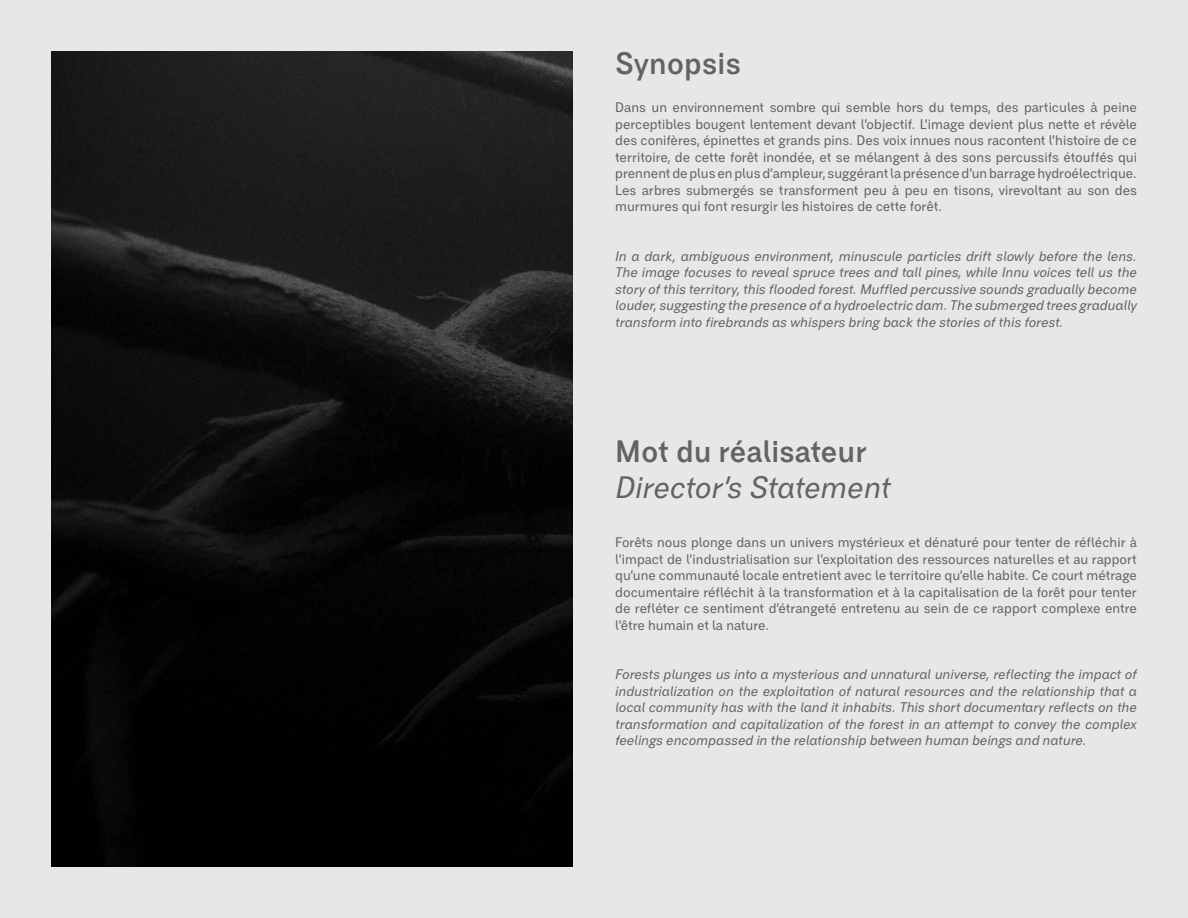
<style>
.page{position:relative;width:1188px;height:918px;background:#e6e7e9}
.page>*{position:absolute;margin:0;border:0;box-sizing:border-box;transform-origin:0 0}
.texte_anglais{font:italic 30px "Videographe RB";letter-spacing:-.01em;color:#636366}
.texte_anglais-2{font:700 30px "Videographe LM";letter-spacing:-.01em;color:#636366}
.titre_partie{font:700 30px "Videographe LM";color:#636366}
.texte_anglais-3{font:italic 13.5px/16.5px "Videographe RB";color:#636366;text-align:justify}
.texte_francais{font:13.5px/16.5px "Videographe RB";letter-spacing:-.005em;color:#636366;text-align:justify}
.texte_anglais-4{font:13.5px/16.5px "Videographe RB";color:#636366;text-align:justify}
</style>
<div class="page">
<img style="left:51px;top:51px;width:522px;height:815px">
<p class="titre_partie" style="left:615px;top:45px;width:128px">Synopsis</p>
<p class="texte_francais" style="left:615px;top:99px;width:523px">Dans un environnement sombre qui semble hors du temps, des particules à peine perceptibles bougent lentement devant l’objectif. L’image devient plus nette et révèle des conifères, épinettes et grands pins. Des voix innues nous racontent l’histoire de ce territoire, de cette forêt inondée, et se mélangent à des sons percussifs étouffés qui prennent de plus en plus d’ampleur, suggérant la présence d’un barrage hydroélectrique.<br>Les arbres submergés se transforment peu à peu en tisons, virevoltant au son des murmures qui font resurgir les histoires de cette forêt.</p>
<p class="texte_anglais-3" style="left:615px;top:248px;width:523px">In a dark, ambiguous environment, minuscule particles drift slowly before the lens.<br>The image focuses to reveal spruce trees and tall pines, while Innu voices tell us the story of this territory, this flooded forest. Muffled percussive sounds gradually become louder, suggesting the presence of a hydroelectric dam. The submerged trees gradually transform into firebrands as whispers bring back the stories of this forest.</p>
<p class="texte_anglais-2" style="left:615px;top:432px;width:253px">Mot du réalisateur</p>
<p class="texte_anglais" style="left:615px;top:468px;width:277px">Director’s Statement</p>
<p class="texte_anglais-4" style="left:615px;top:534px;width:523px">Forêts nous plonge dans un univers mystérieux et dénaturé pour tenter de réfléchir à l’impact de l’industrialisation sur l’exploitation des ressources naturelles et au rapport qu’une communauté locale entretient avec le territoire qu’elle habite. Ce court métrage documentaire réfléchit à la transformation et à la capitalisation de la forêt pour tenter de refléter ce sentiment d’étrangeté entretenu au sein de ce rapport complexe entre l’être humain et la nature.</p>
<p class="texte_anglais-3" style="left:615px;top:666px;width:523px">Forests plunges us into a mysterious and unnatural universe, reflecting the impact of industrialization on the exploitation of natural resources and the relationship that a local community has with the land it inhabits. This short documentary reflects on the transformation and capitalization of the forest in an attempt to convey the complex feelings encompassed in the relationship between human beings and nature.</p>
</div>
